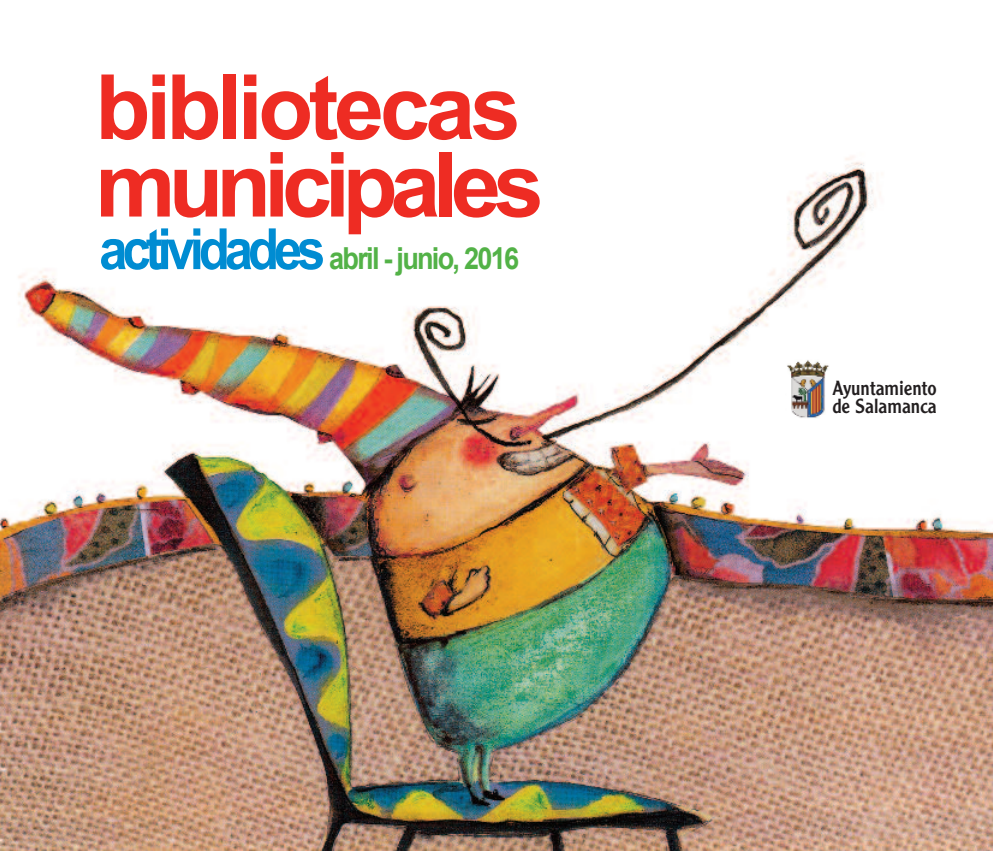
<style>
.page{position:relative;width:993px;height:851px;background:#fff}
.page>*{position:absolute;margin:0;border:0;box-sizing:border-box;transform-origin:0 0}
.t1{font:700 90px/77.5px "Arial";letter-spacing:-.065em;color:#ee2c23}
.t2{font:700 30.25px "Arial";letter-spacing:-.065em;color:#53b247;scale:.89 1}
.t3{font:20px/17.5px "Clearface Gothic LT Std";color:#231f20}
.s1{font-size:56.75px;color:#008cd2}
</style>
<div class="page">
<img style="left:0;top:156px;width:992px;height:694px">
<img style="left:785px;top:358px;width:45px;height:62px">
<h1 class="t1" style="left:95px;top:69px;width:450px">bibliotecas municipales</h1>
<p class="t2" style="left:99px;top:242px;width:473px"><span class="s1">actividades</span> abril - junio, 2016</p>
<p class="t3" style="left:832px;top:381px;width:106px">Ayuntamiento de Salamanca</p>
</div>
